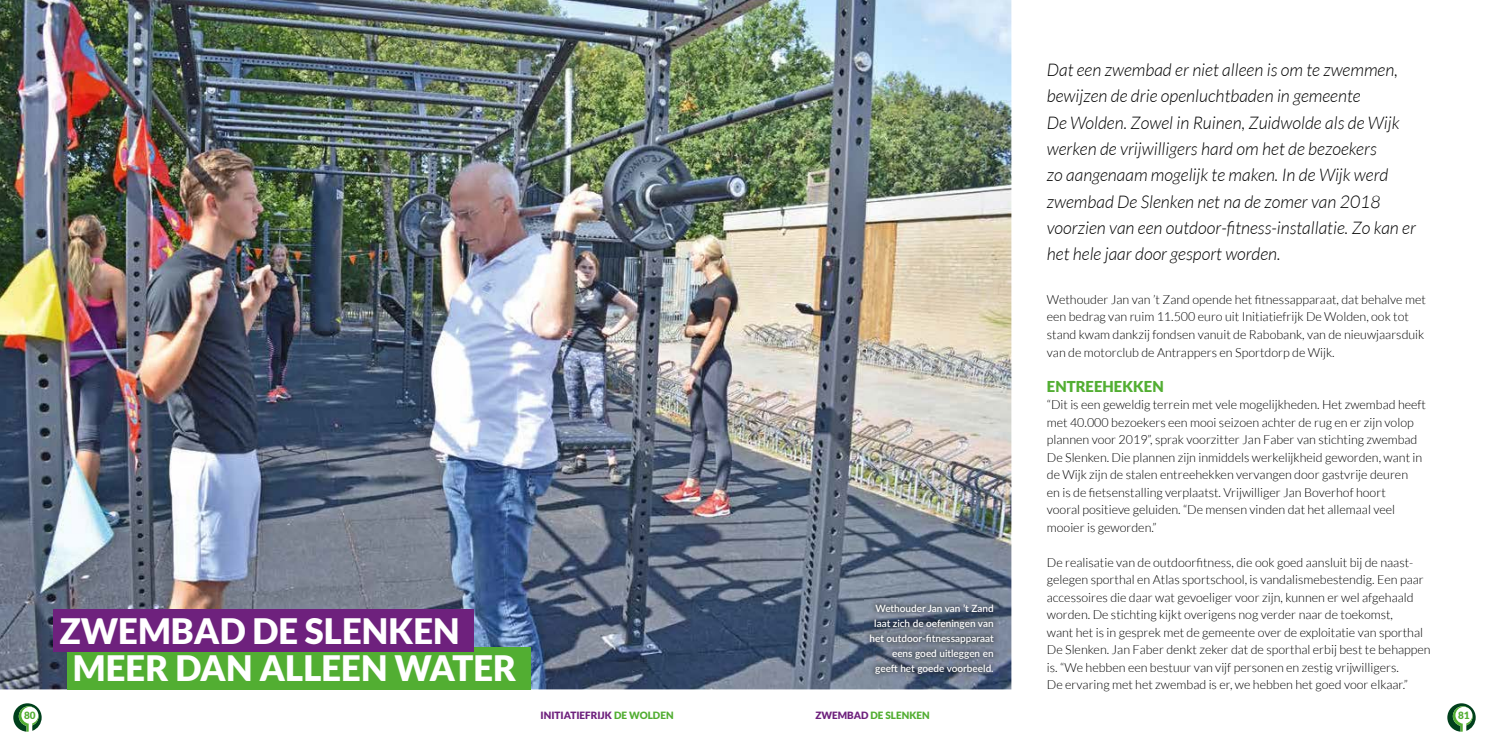
<style>
.page{position:relative;width:1489px;height:745px;background:#fff}
.page>*{position:absolute;margin:0;border:0;box-sizing:border-box;transform-origin:0 0}
.t1{font:900 35px/37.5px "Lato";color:#fff}
.t2{font:italic 300 17.5px/26.2px "Lato";color:#000}
.t3{font:17.5px "Lato Light Italic 2";color:#000}
.t4{font:900 15px "Lato";color:#52ae32}
.t5{font:12.5px/17.5px "Lato Light 2";color:#000}
.t6{font:300 12.5px "Lato";color:#000}
.t7{font:600 10px/15px "Lato";color:#fff;text-align:right}
.t8{font:900 10px "Lato";color:#6e217d}
.t9{font:900 10px "Lato";color:#52ae32}
.s1{color:#52ae32}
.s2{color:#6e217d}
</style>
<div class="page">
<svg style="left:13px;top:703px;width:29px;height:28px"></svg>
<svg style="left:1447px;top:703px;width:28px;height:28px"></svg>
<img style="left:0;top:0;width:1011px;height:689px">
<div style="left:67px;top:646px;width:463px;height:43px;background:#52ae32"></div>
<div style="left:53px;top:608px;width:421px;height:43px;background:#6e217d"></div>
<img style="left:864px;top:598px;width:134px;height:80px">
<h1 class="t1" style="left:73px;top:611px;width:445px;text-indent:-14px">ZWEMBAD DE SLENKEN<br>MEER DAN ALLEEN WATER</h1>
<p class="t7" style="left:869px;top:599px;width:126px">Wethouder Jan van ’t Zand laat zich de oefeningen van het outdoor-fitnessapparaat eens goed uitleggen en geeft het goede voorbeeld.</p>
<p class="t2" style="left:1046px;top:57px;width:354px">Dat een zwembad er niet alleen is om te zwemmen, bewijzen de drie openluchtbaden in gemeente<br>De Wolden. Zowel in Ruinen, Zuidwolde als de Wijk werken de vrijwilligers hard om het de bezoekers<br>zo aangenaam mogelijk te maken. In de Wijk werd zwembad De Slenken net na de zomer van 2018</p>
<h2 class="t3" style="left:1046px;top:218px;width:370px">voorzien van een outdoor-fitness-installatie. Zo kan er</h2>
<h2 class="t2" style="left:1046px;top:241px;width:235px">het hele jaar door gesport worden.</h2>
<p class="t6" style="left:1046px;top:292px;width:380px">Wethouder Jan van ’t Zand opende het fitnessapparaat, dat behalve met</p>
<p class="t5" style="left:1046px;top:308px;width:379px">een bedrag van ruim 11.500 euro uit Initiatiefrijk De Wolden, ook tot stand kwam dankzij fondsen vanuit de Rabobank, van de nieuwjaarsduik van de motorclub de Antrappers en Sportdorp de Wijk.</p>
<p class="t4" style="left:1046px;top:377px;width:118px">ENTREEHEKKEN</p>
<p class="t5" style="left:1046px;top:395px;width:381px">“Dit is een geweldig terrein met vele mogelijkheden. Het zwembad heeft met 40.000 bezoekers een mooi seizoen achter de rug en er zijn volop plannen voor 2019”, sprak voorzitter Jan Faber van stichting zwembad De Slenken. Die plannen zijn inmiddels werkelijkheid geworden, want in de Wijk zijn de stalen entreehekken vervangen door gastvrije deuren</p>
<p class="t6" style="left:1046px;top:485px;width:340px">en is de fietsenstalling verplaatst. Vrijwilliger Jan Boverhof hoort</p>
<p class="t5" style="left:1046px;top:500px;width:350px">vooral positieve geluiden. “De mensen vinden dat het allemaal veel mooier is geworden.”</p>
<p class="t6" style="left:1046px;top:555px;width:368px">De realisatie van de outdoorfitness, die ook goed aansluit bij de naast-</p>
<p class="t5" style="left:1046px;top:570px;width:385px">gelegen sporthal en Atlas sportschool, is vandalismebestendig. Een paar accessoires die daar wat gevoeliger voor zijn, kunnen er wel afgehaald worden. De stichting kijkt overigens nog verder naar de toekomst,<br>want het is in gesprek met de gemeente over de exploitatie van sporthal De Slenken. Jan Faber denkt zeker dat de sporthal erbij best te behappen is. “We hebben een bestuur van vijf personen en zestig vrijwilligers.<br>De ervaring met het zwembad is er, we hebben het goed voor elkaar.”</p>
<p class="t9" style="left:24px;top:709px;width:13px">80</p>
<p class="t8" style="left:540px;top:709px;width:134px">INITIATIEFRIJK <span class="s1">DE WOLDEN</span></p>
<p class="t9" style="left:815px;top:709px;width:116px"><span class="s2">ZWEMBAD</span> DE SLENKEN</p>
<p class="t9" style="left:1457px;top:709px;width:13px">81</p>
</div>
